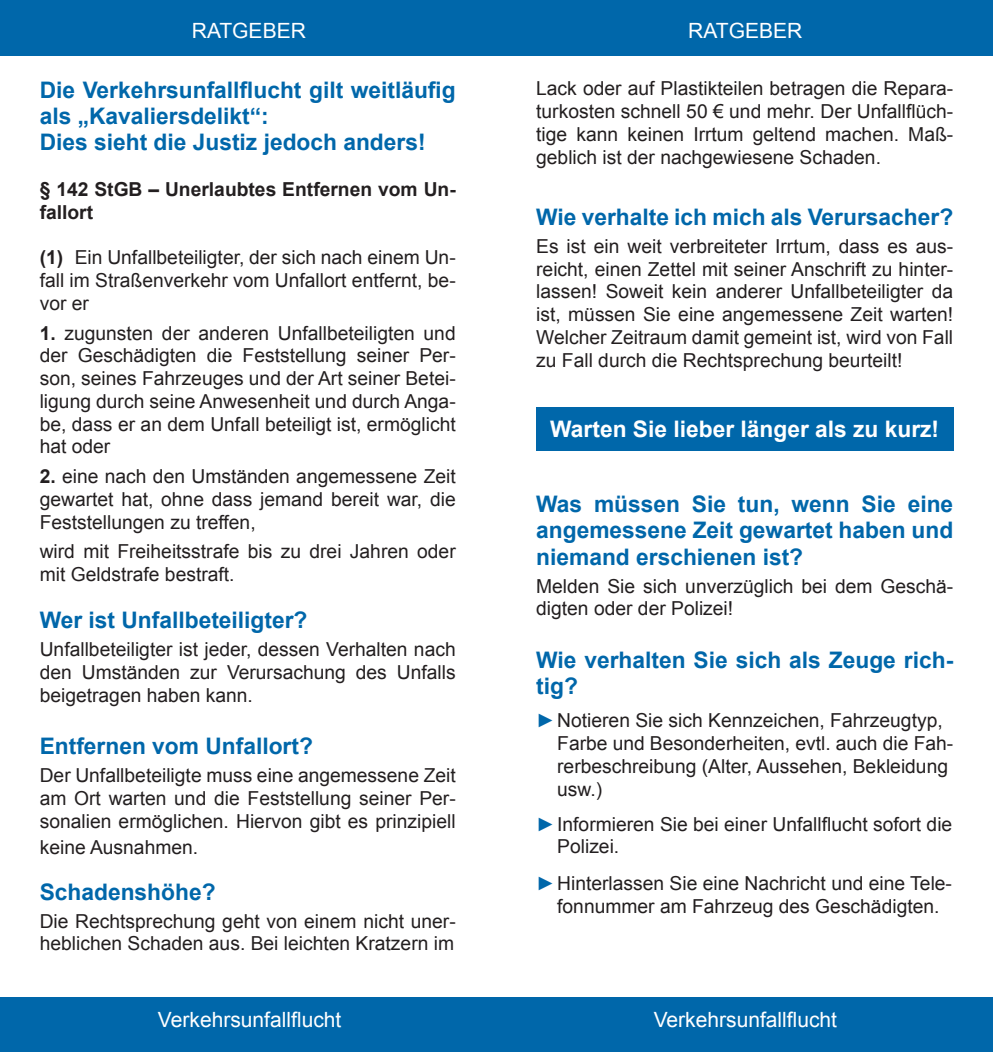
<style>
.page{position:relative;width:993px;height:1052px;background:#fff}
.page>*{position:absolute;margin:0;border:0;box-sizing:border-box;transform-origin:0 0}
.t1{font:700 22.75px/26.2px "Arial";color:#0067aa}
.t2{font:700 22.75px "Arial";color:#fff}
.t3{font:21px "Arial";color:#fff}
.t4{font:19.25px/22.8px "Arial";color:#231f20;text-align:justify}
.t5{font:700 19.25px/22.8px "Arial";color:#231f20}
.s1{font-weight:700}
.s2{color:#0067aa}
</style>
<div class="page">
<div style="left:536px;top:407px;width:416px;height:44px;background:#0067aa"></div>
<div style="left:0;top:0;width:992px;height:55px;background:#0067aa"></div>
<div style="left:1px;top:997px;width:991px;height:55px;background:#0067aa"></div>
<p class="t3" style="left:192px;top:17px;width:115px">RATGEBER</p>
<p class="t3" style="left:688px;top:17px;width:115px">RATGEBER</p>
<p class="t1" style="left:40px;top:78px;width:417px">Die Verkehrsunfallflucht gilt weitläufig als „Kavaliersdelikt“:<br>Dies sieht die Justiz jedoch anders!</p>
<p class="t5" style="left:40px;top:178px;width:417px">§ 142 StGB – Unerlaubtes Entfernen vom Un&shy;fallort</p>
<p class="t4" style="left:40px;top:246px;width:417px"><span class="s1">(1)</span> Ein Unfallbeteiligter, der sich nach einem Un&shy;fall im Straßenverkehr vom Unfallort entfernt, be&shy;vor er</p>
<p class="t4" style="left:40px;top:321px;width:417px"><span class="s1">1.</span> zugunsten der anderen Unfallbeteiligten und der Geschädigten die Feststellung seiner Per&shy;son, seines Fahrzeuges und der Art seiner Betei&shy;ligung durch seine Anwesenheit und durch Anga&shy;be, dass er an dem Unfall beteiligt ist, ermöglicht hat oder</p>
<p class="t4" style="left:40px;top:465px;width:417px"><span class="s1">2.</span> eine nach den Umständen angemessene Zeit gewartet hat, ohne dass jemand bereit war, die Feststellungen zu treffen,</p>
<p class="t4" style="left:40px;top:540px;width:417px">wird mit Freiheitsstrafe bis zu drei Jahren oder mit Geldstrafe bestraft.</p>
<p class="t1" style="left:40px;top:608px;width:269px">Wer ist Unfallbeteiligter?</p>
<p class="t4" style="left:40px;top:638px;width:417px">Unfallbeteiligter ist jeder, dessen Verhalten nach den Umständen zur Verursachung des Unfalls beigetragen haben kann.</p>
<p class="t1" style="left:40px;top:734px;width:275px">Entfernen vom Unfallort?</p>
<p class="t4" style="left:40px;top:764px;width:417px">Der Unfallbeteiligte muss eine angemessene Zeit am Ort warten und die Feststellung seiner Per&shy;sonalien ermöglichen. Hiervon gibt es prinzipiell</p>
<p class="t4" style="left:40px;top:836px;width:160px">keine Ausnahmen.</p>
<p class="t1" style="left:40px;top:879px;width:177px">Schadenshöhe?</p>
<p class="t4" style="left:40px;top:909px;width:417px">Die Rechtsprechung geht von einem nicht uner&shy;heblichen Schaden aus. Bei leichten Kratzern im</p>
<p class="t4" style="left:536px;top:77px;width:418px">Lack oder auf Plastikteilen betragen die Repara&shy;turkosten schnell 50 € und mehr. Der Unfallflüch&shy;tige kann keinen Irrtum geltend machen. Maß&shy;geblich ist der nachgewiesene Schaden.</p>
<p class="t1" style="left:536px;top:205px;width:418px">Wie verhalte ich mich als Verursacher?</p>
<p class="t4" style="left:536px;top:235px;width:418px">Es ist ein weit verbreiteter Irrtum, dass es aus&shy;reicht, einen Zettel mit seiner Anschrift zu hinter&shy;lassen! Soweit kein anderer Unfallbeteiligter da ist, müssen Sie eine angemessene Zeit warten!<br>Welcher Zeitraum damit gemeint ist, wird von Fall zu Fall durch die Rechtsprechung beurteilt!</p>
<p class="t2" style="left:550px;top:414px;width:390px">Warten Sie lieber länger als zu kurz!</p>
<p class="t1" style="left:536px;top:492px;width:418px;text-align:justify">Was müssen Sie tun, wenn Sie eine angemessene Zeit gewartet haben und niemand erschienen ist?</p>
<p class="t4" style="left:536px;top:574px;width:418px">Melden Sie sich unverzüglich bei dem Geschä&shy;digten oder der Polizei!</p>
<p class="t1" style="left:536px;top:647px;width:418px">Wie verhalten Sie sich als Zeuge rich&shy;tig?</p>
<p class="t4" style="left:557px;top:709px;width:397px;text-align:left;text-indent:-21px"><span class="s2">►</span>Notieren Sie sich Kennzeichen, Fahrzeugtyp, Farbe und Besonderheiten, evtl. auch die Fah&shy;rerbeschreibung (Alter, Aussehen, Bekleidung usw.)</p>
<p class="t4" style="left:557px;top:812px;width:396px;text-indent:-21px"><span class="s2">►</span>Informieren Sie bei einer Unfallflucht sofort die<br>Polizei.</p>
<p class="t4" style="left:536px;top:872px;width:417px;text-align:center"><span class="s2">►</span>Hinterlassen Sie eine Nachricht und eine Tele&shy;fonnummer am Fahrzeug des Geschädigten.</p>
<p class="t3" style="left:158px;top:1006px;width:185px">Verkehrsunfallflucht</p>
<p class="t3" style="left:653px;top:1006px;width:185px">Verkehrsunfallflucht</p>
</div>
